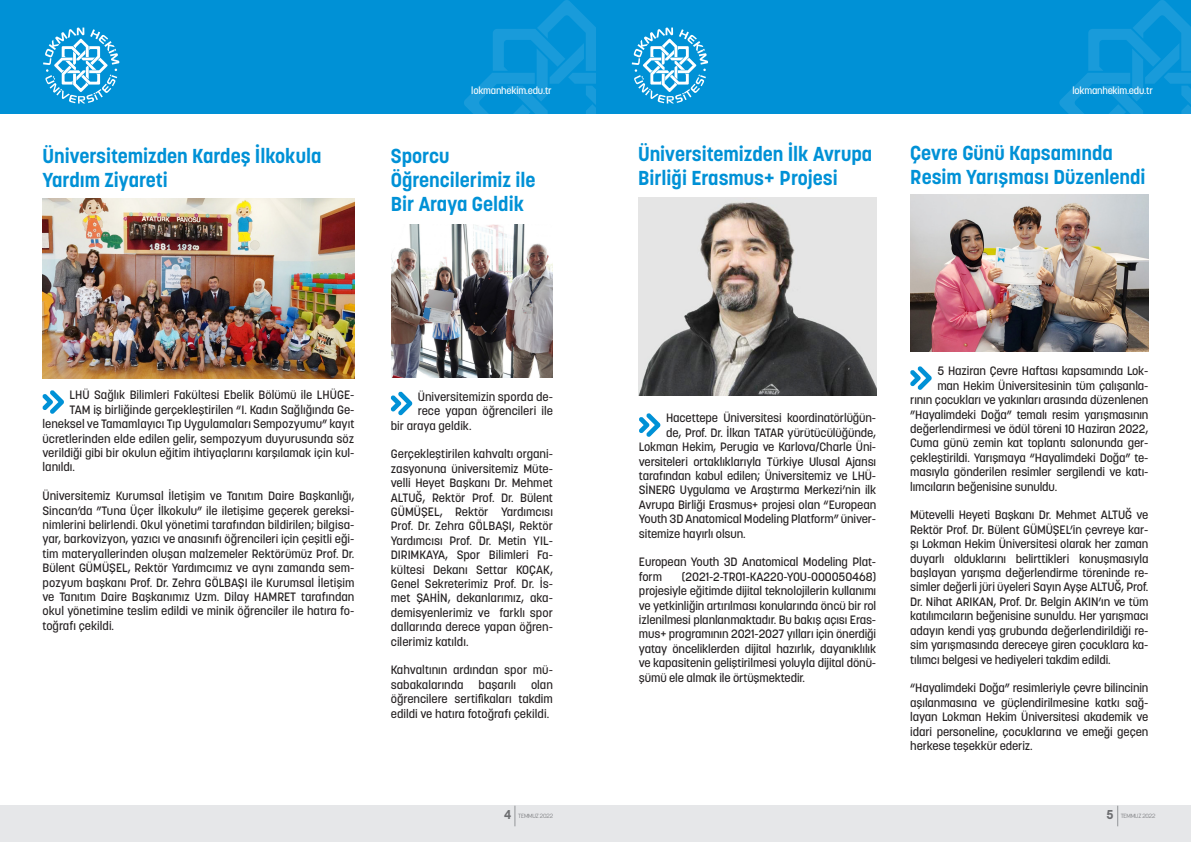
<style>
.page{position:relative;width:1191px;height:842px;background:#fff}
.page>*{position:absolute;margin:0;border:0;box-sizing:border-box;transform-origin:0 0}
.t1{font:700 20px/24px "Korolev";color:#0091d6}
.t2{font:500 12px/14.4px "Korolev";letter-spacing:-.01em;color:#231f20;text-align:justify}
.t3{font:500 10px "Korolev";letter-spacing:-.02em;color:#fff}
.t4{font:300 5.9px "Korolev";letter-spacing:-.03em;color:#6c6d70}
.s1{font-weight:700;font-size:12.8px}
.s2{font-size:6px}
</style>
<div class="page">
<div style="left:0;top:806px;width:1191px;height:36px;background:#e6e7e9"></div>
<div style="left:595px;top:0;width:596px;height:113px;background:#0091d6"></div>
<svg style="left:1059px;top:0;width:132px;height:113px"></svg>
<div style="left:0;top:0;width:595px;height:113px;background:#0091d6"></div>
<svg style="left:464px;top:0;width:131px;height:113px"></svg>
<svg style="left:514px;top:806px;width:1px;height:20px"></svg>
<svg style="left:1117px;top:806px;width:1px;height:20px"></svg>
<svg style="left:43px;top:28px;width:76px;height:76px"></svg>
<svg style="left:632px;top:28px;width:76px;height:76px"></svg>
<svg style="left:390px;top:391px;width:22px;height:24px"></svg>
<svg style="left:42px;top:390px;width:22px;height:24px"></svg>
<img style="left:391px;top:224px;width:161px;height:153px">
<img style="left:43px;top:199px;width:311px;height:180px">
<img style="left:638px;top:198px;width:238px;height:197px">
<svg style="left:910px;top:366px;width:21px;height:24px"></svg>
<svg style="left:639px;top:413px;width:21px;height:24px"></svg>
<img style="left:910px;top:195px;width:238px;height:156px">
<p class="t1" style="left:43px;top:144px;width:280px">Üniversitemizden Kardeş İlkokula<br>Yardım Ziyareti</p>
<p class="t3" style="left:471px;top:84px;width:82px">lokmanhekim.edu.tr</p>
<p class="t3" style="left:1072px;top:84px;width:82px">lokmanhekim.edu.tr</p>
<p class="t1" style="left:391px;top:144px;width:146px">Sporcu<br>Öğrencilerimiz ile<br>Bir Araya Geldik</p>
<p class="t1" style="left:638px;top:142px;width:236px">Üniversitemizden İlk Avrupa<br>Birliği Erasmus+ Projesi</p>
<p class="t1" style="left:910px;top:141px;width:237px">Çevre Günü Kapsamında<br>Resim Yarışması Düzenlendi</p>
<p class="t2" style="left:70px;top:388px;width:286px">LHÜ Sağlık Bilimleri Fakültesi Ebelik Bölümü ile LHÜGE-</p>
<p class="t2" style="left:70px;top:402px;width:286px">TAM iş birliğinde gerçekleştirilen “I. Kadın Sağlığında Ge-</p>
<p class="t2" style="left:43px;top:417px;width:313px">leneksel ve Tamamlayıcı Tıp Uygulamaları Sempozyumu” kayıt</p>
<p class="t2" style="left:43px;top:431px;width:313px">ücretlerinden elde edilen gelir, sempozyum duyurusunda söz</p>
<p class="t2" style="left:43px;top:446px;width:313px">verildiği gibi bir okulun eğitim ihtiyaçlarını karşılamak için kul-</p>
<p class="t2" style="left:43px;top:460px;width:34px">lanıldı.</p>
<p class="t2" style="left:43px;top:489px;width:313px">Üniversitemiz Kurumsal İletişim ve Tanıtım Daire Başkanlığı, Sincan’da ”Tuna Üçer İlkokulu” ile iletişime geçerek gereksi&shy;nimlerini belirlendi. Okul yönetimi tarafından bildirilen; bilgisa&shy;yar, barkovizyon, yazıcı ve anasınıfı öğrencileri için çeşitli eği&shy;tim materyallerinden oluşan malzemeler Rektörümüz Prof. Dr.<br>Bülent GÜMÜŞEL, Rektör Yardımcımız ve aynı zamanda sem&shy;pozyum başkanı Prof. Dr. Zehra GÖLBAŞI ile Kurumsal İletişim ve Tanıtım Daire Başkanımız Uzm. Dilay HAMRET tarafından okul yönetimine teslim edildi ve minik öğrenciler ile hatıra fo&shy;toğrafı çekildi.</p>
<p class="t2" style="left:418px;top:389px;width:137px">Üniversitemizin sporda de-</p>
<p class="t2" style="left:418px;top:404px;width:137px">rece yapan öğrencileri ile</p>
<p class="t2" style="left:391px;top:418px;width:82px">bir araya geldik.</p>
<p class="t2" style="left:391px;top:447px;width:164px">Gerçekleştirilen kahvaltı organi&shy;zasyonuna üniversitemiz Müte&shy;velli Heyet Başkanı Dr. Mehmet ALTUĞ, Rektör Prof. Dr. Bülent GÜMÜŞEL, Rektör Yardımcısı Prof. Dr. Zehra GÖLBAŞI, Rektör Yardımcısı Prof. Dr. Metin YIL-DIRIMKAYA, Spor Bilimleri Fa&shy;kültesi Dekanı Settar KOÇAK, Genel Sekreterimiz Prof. Dr. İs&shy;met ŞAHİN, dekanlarımız, aka&shy;demisyenlerimiz ve farklı spor dallarında derece yapan öğren&shy;cilerimiz katıldı.</p>
<p class="t2" style="left:391px;top:663px;width:164px">Kahvaltının ardından spor mü&shy;sabakalarında başarılı olan öğrencilere sertifikaları takdim edildi ve hatıra fotoğrafı çekildi.</p>
<p class="t2" style="left:666px;top:411px;width:212px">Hacettepe Üniversitesi koordinatörlüğün-</p>
<p class="t2" style="left:666px;top:425px;width:212px">de, Prof. Dr. İlkan TATAR yürütücülüğünde,</p>
<p class="t2" style="left:639px;top:440px;width:239px">Lokman Hekim, Perugia ve Karlova/Charle Üni-</p>
<p class="t2" style="left:639px;top:454px;width:239px">versiteleri ortaklıklarıyla Türkiye Ulusal Ajansı</p>
<p class="t2" style="left:639px;top:469px;width:239px">tarafından kabul edilen; Üniversitemiz ve LHÜ-</p>
<p class="t2" style="left:639px;top:483px;width:239px">SİNERG Uygulama ve Araştırma Merkezi’nin ilk</p>
<p class="t2" style="left:639px;top:497px;width:239px">Avrupa Birliği Erasmus+ projesi olan “European</p>
<p class="t2" style="left:639px;top:512px;width:239px">Youth 3D Anatomical Modeling Platform” üniver-</p>
<p class="t2" style="left:639px;top:526px;width:108px">sitemize hayırlı olsun.</p>
<p class="t2" style="left:639px;top:555px;width:239px">European Youth 3D Anatomical Modeling Plat&shy;form</p>
<p class="t2" style="left:639px;top:569px;width:239px;text-indent:43px">(2021-2-TR01-KA220-YOU-000050468) projesiyle eğitimde dijital teknolojilerin kullanımı ve yetkinliğin artırılması konularında öncü bir rol izlenilmesi planlanmaktadır. Bu bakış açısı Eras&shy;mus+ programının 2021-2027 yılları için önerdiği yatay önceliklerden dijital hazırlık, dayanıklılık ve kapasitenin geliştirilmesi yoluyla dijital dönü&shy;şümü ele almak ile örtüşmektedir.</p>
<p class="t2" style="left:937px;top:364px;width:213px">5 Haziran Çevre Haftası kapsamında Lok-</p>
<p class="t2" style="left:937px;top:378px;width:213px">man Hekim Üniversitesinin tüm çalışanla-</p>
<p class="t2" style="left:910px;top:393px;width:240px">rının çocukları ve yakınları arasında düzenlenen</p>
<p class="t2" style="left:910px;top:407px;width:240px">”Hayalimdeki Doğa” temalı resim yarışmasının</p>
<p class="t2" style="left:910px;top:422px;width:240px">değerlendirmesi ve ödül töreni 10 Haziran 2022,</p>
<p class="t2" style="left:910px;top:436px;width:240px">Cuma günü zemin kat toplantı salonunda ger-</p>
<p class="t2" style="left:910px;top:450px;width:240px">çekleştirildi. Yarışmaya “Hayalimdeki Doğa” te-</p>
<p class="t2" style="left:910px;top:465px;width:240px">masıyla gönderilen resimler sergilendi ve katı-</p>
<p class="t2" style="left:910px;top:479px;width:149px">lımcıların beğenisine sunuldu.</p>
<p class="t2" style="left:910px;top:508px;width:240px">Mütevelli Heyeti Başkanı Dr. Mehmet ALTUĞ ve Rektör Prof. Dr. Bülent GÜMÜŞEL’in çevreye kar&shy;şı Lokman Hekim Üniversitesi olarak her zaman duyarlı olduklarını belirttikleri konuşmasıyla başlayan yarışma değerlendirme töreninde re&shy;simler değerli jüri üyeleri Sayın Ayşe ALTUĞ, Prof.<br>Dr. Nihat ARIKAN, Prof. Dr. Belgin AKIN’ın ve tüm katılımcıların beğenisine sunuldu. Her yarışmacı adayın kendi yaş grubunda değerlendirildiği re&shy;sim yarışmasında dereceye giren çocuklara ka&shy;tılımcı belgesi ve hediyeleri takdim edildi.</p>
<p class="t2" style="left:910px;top:681px;width:240px">“Hayalimdeki Doğa” resimleriyle çevre bilincinin aşılanmasına ve güçlendirilmesine katkı sağ&shy;layan Lokman Hekim Üniversitesi akademik ve idari personeline, çocuklarına ve emeği geçen herkese teşekkür ederiz.</p>
<p class="t4" style="left:504px;top:812px;width:50px"><span class="s1">4</span> TEMMUZ <span class="s2">2022</span></p>
<p class="t4" style="left:1106px;top:812px;width:51px"><span class="s1">5</span> TEMMUZ <span class="s2">2022</span></p>
</div>
